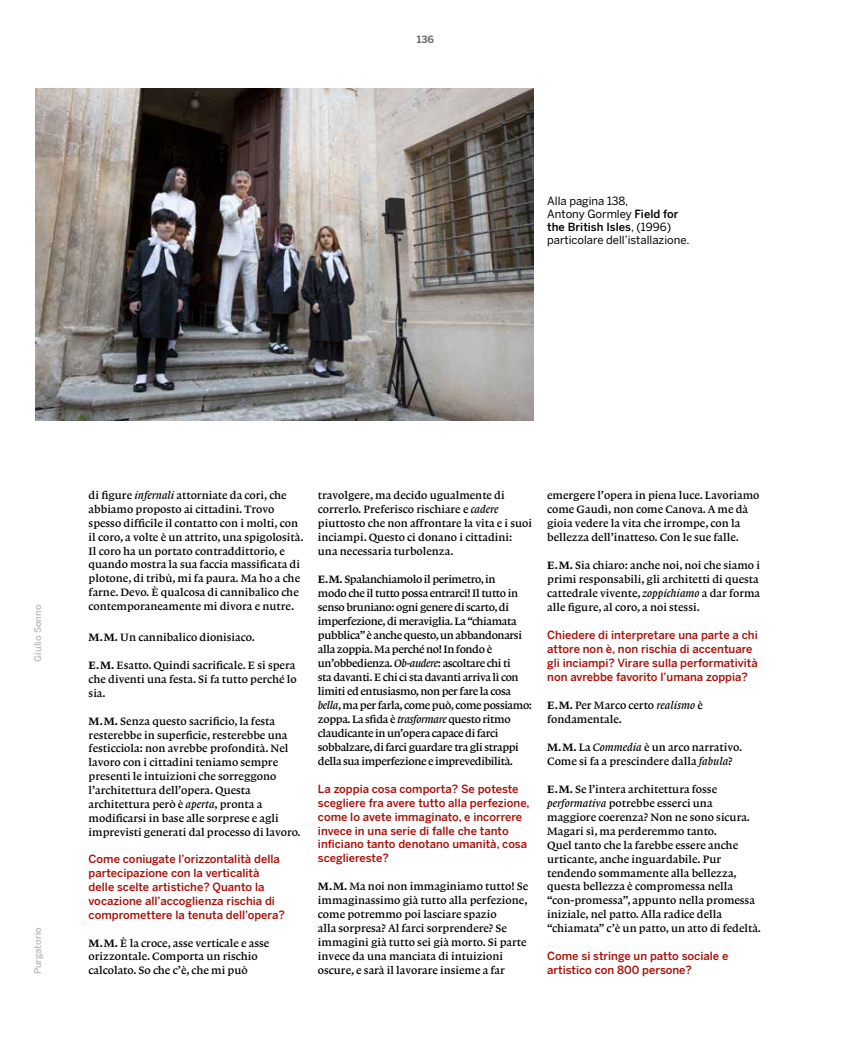
<style>
.page{position:relative;width:851px;height:1063px;background:#fff}
.page>*{position:absolute;margin:0;border:0;box-sizing:border-box;transform-origin:0 0}
.t1{font:11.25px/14px "Lexicon No 1 Roman B";color:#000}
.t2{font:500 11.25px/14px "Benton Sans";color:#a90f09}
.t3{font:11.25px/14px "Lexicon No 1 Roman B";letter-spacing:-.03em;color:#000}
.t4{font:11.25px/13.1px "Benton Sans";color:#000}
.t5{font:700 10px "Benton Sans";color:#706f6f}
.t6{font:500 9.38px "Benton Sans";color:#bcbcbc}
.s1{font-weight:500}
.s2{font-family:"Lexicon No 1 Italic B"}
.s3{font-family:"Lexicon No 1 Roman D"}
</style>
<div class="page">
<img style="left:35px;top:89px;width:498px;height:331px">
<p class="t5" style="left:417px;top:34px;width:19px">136</p>
<p class="t4" style="left:547px;top:194px;width:144px">Alla pagina 138,<br>Antony Gormley <span class="s1">Field for the British Isles</span>, (1996) particolare dell’istallazione.</p>
<p class="t6" style="left:32px;top:662px;width:58px;rotate:-90deg">Giulio Sonno</p>
<p class="t6" style="left:32px;top:974px;width:49px;rotate:-90deg">Purgatorio</p>
<p class="t1" style="left:89px;top:488px;width:216px">di figure <span class="s2">infernali</span> attorniate da cori, che abbiamo proposto ai cittadini. Trovo spesso difficile il contatto con i molti, con il coro, a volte è un attrito, una spigolosità.<br>Il coro ha un portato contraddittorio, e quando mostra la sua faccia massificata di plotone, di tribù, mi fa paura. Ma ho a che farne. Devo. È qualcosa di cannibalico che contemporaneamente mi divora e nutre.</p>
<p class="t1" style="left:89px;top:631px;width:168px"><span class="s3">M.M.</span> Un cannibalico dionisiaco.</p>
<p class="t1" style="left:89px;top:659px;width:209px"><span class="s3">E.M.</span> Esatto. Quindi sacrificale. E si spera che diventi una festa. Si fa tutto perché lo sia.</p>
<p class="t1" style="left:89px;top:714px;width:213px"><span class="s3">M.M.</span> Senza questo sacrificio, la festa resterebbe in superficie, resterebbe una festicciola: non avrebbe profondità. Nel lavoro con i cittadini teniamo sempre presenti le intuizioni che sorreggono l’architettura dell’opera. Questa architettura però è <span class="s2">aperta</span>, pronta a modificarsi in base alle sorprese e agli imprevisti generati dal processo di lavoro.</p>
<p class="t2" style="left:89px;top:852px;width:198px">Come coniugate l’orizzontalità della partecipazione con la verticalità delle scelte artistiche? Quanto la vocazione all’accoglienza rischia di compromettere la tenuta dell’opera?</p>
<p class="t1" style="left:89px;top:936px;width:182px"><span class="s3">M.M.</span> È la croce, asse verticale e asse orizzontale. Comporta un rischio calcolato. So che c’è, che mi può</p>
<p class="t1" style="left:318px;top:488px;width:216px">travolgere, ma decido ugualmente di correrlo. Preferisco rischiare e <span class="s2">cadere </span>piuttosto che non affrontare la vita e i suoi inciampi. Questo ci donano i cittadini: una necessaria turbolenza.</p>
<p class="t3" style="left:318px;top:572px;width:215px"><span class="s3">E.M.</span> Spalanchiamolo il perimetro, in<br>modo che il tutto possa entrarci! Il tutto in senso bruniano: ogni genere di scarto, di imperfezione, di meraviglia. La “chiamata pubblica” è anche questo, un abbandonarsi alla zoppia. Ma perché no! In fondo è un’obbedienza. <span class="s2">Ob‑audere</span>: ascoltare chi ti<br>sta davanti. E chi ci sta davanti arriva lì con limiti ed entusiasmo, non per fare la cosa <span class="s2">bella</span>, ma per farla, come può, come possiamo: zoppa. La sfida è <span class="s2">trasformare</span> questo ritmo claudicante in un’opera capace di farci sobbalzare, di farci guardare tra gli strappi della sua imperfezione e imprevedibilità.</p>
<p class="t2" style="left:318px;top:781px;width:213px">La zoppia cosa comporta? Se poteste scegliere fra avere tutto alla perfezione, come lo avete immaginato, e incorrere invece in una serie di falle che tanto inficiano tanto denotano umanità, cosa scegliereste?</p>
<p class="t1" style="left:318px;top:880px;width:212px"><span class="s3">M.M.</span> Ma noi non immaginiamo tutto! Se immaginassimo già tutto alla perfezione, come potremmo poi lasciare spazio<br>alla sorpresa? Al farci sorprendere? Se immagini già tutto sei già morto. Si parte invece da una manciata di intuizioni oscure, e sarà il lavorare insieme a far</p>
<p class="t1" style="left:547px;top:488px;width:214px">emergere l’opera in piena luce. Lavoriamo come Gaudì, non come Canova. A me dà gioia vedere la vita che irrompe, con la bellezza dell’inatteso. Con le sue falle.</p>
<p class="t1" style="left:547px;top:558px;width:214px;text-align:justify"><span class="s3">E.M.</span> Sia chiaro: anche noi, noi che siamo i primi responsabili, gli architetti di questa cattedrale vivente, <span class="s2">zoppichiamo</span> a dar forma alle figure, al coro, a noi stessi.</p>
<p class="t2" style="left:547px;top:628px;width:212px">Chiedere di interpretare una parte a chi attore non è, non rischia di accentuare gli inciampi? Virare sulla performatività non avrebbe favorito l’umana zoppia?</p>
<p class="t1" style="left:547px;top:698px;width:157px"><span class="s3">E.M.</span> Per Marco certo <span class="s2">realismo</span> è fondamentale.</p>
<p class="t1" style="left:547px;top:740px;width:196px"><span class="s3">M.M.</span> La <span class="s2">Commedia</span> è un arco narrativo.<br>Come si fa a prescindere dalla <span class="s2">fabula</span>?</p>
<p class="t1" style="left:547px;top:782px;width:215px"><span class="s3">E.M.</span> Se l’intera architettura fosse <span class="s2">performativa</span> potrebbe esserci una maggiore coerenza? Non ne sono sicura.<br>Magari sì, ma perderemmo tanto.<br>Quel tanto che la farebbe essere anche urticante, anche inguardabile. Pur tendendo sommamente alla bellezza, questa bellezza è compromessa nella “con‑promessa”, appunto nella promessa iniziale, nel patto. Alla radice della “chiamata” c’è un patto, un atto di fedeltà.</p>
<p class="t2" style="left:547px;top:949px;width:182px">Come si stringe un patto sociale e artistico con 800 persone?</p>
</div>
